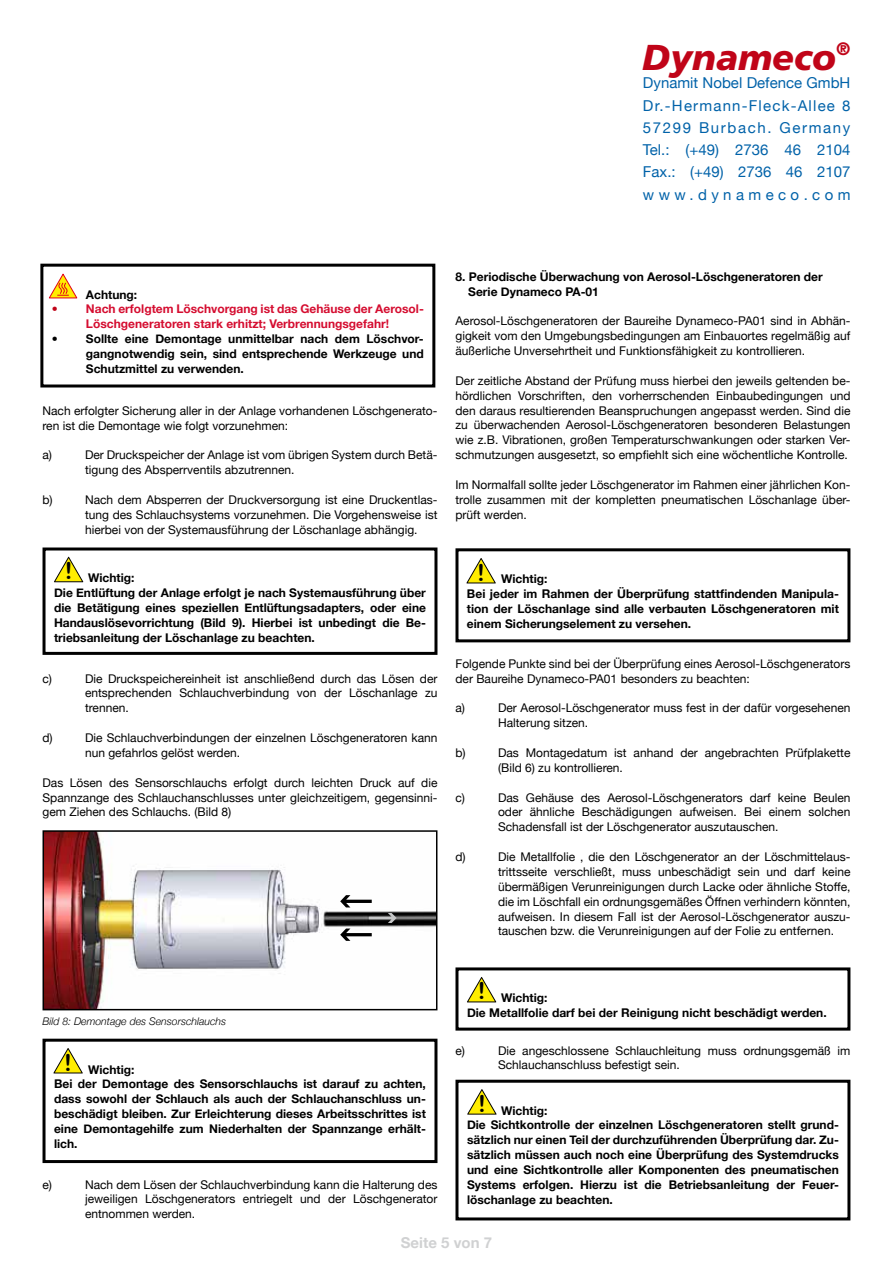
<style>
.page{position:relative;width:893px;height:1263px;background:#fff}
.page>*{position:absolute;margin:0;border:0;box-sizing:border-box;transform-origin:0 0}
.t1{font:italic 900 36px "Frutiger LT Std";color:#c00418}
.t2{font:23.4px "Arial Rounded MT Bold";color:#000}
.t3{font:15px/22.2px "Helvetica Neue";letter-spacing:.055em;color:#0062a9;text-align:justify}
.t4{font:700 15px "Helvetica Neue";color:#d0d1d2}
.t5{font:12px/14.9px "Helvetica Neue";color:#000;text-align:justify}
.t6{font:700 12px/14.9px "Helvetica Neue";color:#000}
.t7{font:700 12px/14.9px "Helvetica Neue";color:#d50d30;text-align:center}
.t8{font:italic 300 10.5px "Helvetica Neue";color:#000}
.s1{color:#c00418}
</style>
<div class="page">
<svg style="left:455px;top:548px;width:396px;height:95px"></svg>
<svg style="left:40px;top:263px;width:396px;height:125px"></svg>
<svg style="left:49px;top:274px;width:28px;height:25px"></svg>
<div style="left:43px;top:547px;width:394px;height:108px;border:3px solid #000"></div>
<svg style="left:54px;top:557px;width:29px;height:25px"></svg>
<div style="left:43px;top:1039px;width:394px;height:124px;border:3px solid #000"></div>
<svg style="left:53px;top:1048px;width:30px;height:25px"></svg>
<img style="left:46px;top:833px;width:388px;height:174px">
<div style="left:43px;top:830px;width:394px;height:180px;border:2px solid #000"></div>
<svg style="left:455px;top:967px;width:396px;height:64px"></svg>
<svg style="left:455px;top:1079px;width:396px;height:142px"></svg>
<svg style="left:467px;top:1089px;width:30px;height:25px"></svg>
<svg style="left:340px;top:895px;width:32px;height:12px"></svg>
<svg style="left:340px;top:913px;width:57px;height:28px"></svg>
<h1 class="t1" style="left:642px;top:35px;width:210px">Dynameco<sup>®</sup></h1>
<p class="t3" style="left:643px;top:71px;width:209px">Dynamit Nobel Defence GmbH Dr.-Hermann-Fleck-Allee 8<br>57299 Burbach. Germany Tel.: (+49) 2736 46 2104<br>Fax.: (+49) 2736 46 2107 www.dynameco.com</p>
<p class="t6" style="left:86px;top:286px;width:53px">Achtung:</p>
<p class="t7" style="left:52px;top:301px;width:373px"><span class="s1">•</span> Nach erfolgtem Löschvorgang ist das Gehäuse der Aerosol-<br>Löschgeneratoren stark erhitzt; Verbrennungsgefahr!</p>
<p class="t6" style="left:86px;top:331px;width:339px;text-align:justify;text-indent:-34px">• Sollte eine Demontage unmittelbar nach dem Löschvor&shy;gangnotwendig sein, sind entsprechende Werkzeuge und Schutzmittel zu verwenden.</p>
<p class="t5" style="left:43px;top:402px;width:396px">Nach erfolgter Sicherung aller in der Anlage vorhandenen Löschgenerato&shy;ren ist die Demontage wie folgt vorzunehmen:</p>
<p class="t5" style="left:43px;top:447px;width:11px">a)</p>
<p class="t5" style="left:85px;top:447px;width:354px">Der Druckspeicher der Anlage ist vom übrigen System durch Betä&shy;tigung des Absperrventils abzutrennen.</p>
<p class="t5" style="left:43px;top:491px;width:12px">b)</p>
<p class="t5" style="left:85px;top:491px;width:354px">Nach dem Absperren der Druckversorgung ist eine Druckentlas&shy;tung des Schlauchsystems vorzunehmen. Die Vorgehensweise ist hierbei von der Systemausführung der Löschanlage abhängig.</p>
<h2 class="t2" style="left:65px;top:557px;width:9px">!</h2>
<p class="t6" style="left:54px;top:570px;width:373px;text-indent:34px">Wichtig:<br>Die Entlüftung der Anlage erfolgt je nach Systemausführung über die Betätigung eines speziellen Entlüftungsadapters, oder eine Handauslösevorrichtung (Bild 9). Hierbei ist unbedingt die Be&shy;triebsanleitung der Löschanlage zu beachten.</p>
<p class="t5" style="left:43px;top:670px;width:11px">c)</p>
<p class="t5" style="left:85px;top:670px;width:354px">Die Druckspeichereinheit ist anschließend durch das Lösen der entsprechenden Schlauchverbindung von der Löschanlage zu trennen.</p>
<p class="t5" style="left:43px;top:729px;width:12px">d)</p>
<p class="t5" style="left:85px;top:729px;width:354px">Die Schlauchverbindungen der einzelnen Löschgeneratoren kann nun gefahrlos gelöst werden.</p>
<p class="t5" style="left:43px;top:774px;width:396px">Das Lösen des Sensorschlauchs erfolgt durch leichten Druck auf die Spannzange des Schlauchanschlusses unter gleichzeitigem, gegensinni&shy;gem Ziehen des Schlauchs. (Bild 8)</p>
<p class="t8" style="left:43px;top:1013px;width:185px">Bild 8: Demontage des Sensorschlauchs</p>
<h2 class="t2" style="left:64px;top:1048px;width:9px">!</h2>
<p class="t6" style="left:54px;top:1061px;width:373px;text-indent:34px">Wichtig:<br>Bei der Demontage des Sensorschlauchs ist darauf zu achten, dass sowohl der Schlauch als auch der Schlauchanschluss un&shy;beschädigt bleiben. Zur Erleichterung dieses Arbeitsschrittes ist eine Demontagehilfe zum Niederhalten der Spannzange erhält&shy;lich.</p>
<p class="t5" style="left:43px;top:1176px;width:11px">e)</p>
<p class="t5" style="left:85px;top:1176px;width:354px">Nach dem Lösen der Schlauchverbindung kann die Halterung des jeweiligen Löschgenerators entriegelt und der Löschgenerator entnommen werden.</p>
<p class="t6" style="left:468px;top:268px;width:356px;text-indent:-13px">8. Periodische Überwachung von Aerosol-Löschgeneratoren der<br>Serie Dynameco PA-01</p>
<p class="t5" style="left:455px;top:313px;width:396px">Aerosol-Löschgeneratoren der Baureihe Dynameco-PA01 sind in Abhän&shy;gigkeit vom den Umgebungsbedingungen am Einbauortes regelmäßig auf äußerliche Unversehrtheit und Funktionsfähigkeit zu kontrollieren.</p>
<p class="t5" style="left:455px;top:372px;width:396px">Der zeitliche Abstand der Prüfung muss hierbei den jeweils geltenden be&shy;hördlichen Vorschriften, den vorherrschenden Einbaubedingungen und den daraus resultierenden Beanspruchungen angepasst werden. Sind die zu überwachenden Aerosol-Löschgeneratoren besonderen Belastungen wie z.B. Vibrationen, großen Temperaturschwankungen oder starken Ver&shy;schmutzungen ausgesetzt, so empfiehlt sich eine wöchentliche Kontrolle.</p>
<p class="t5" style="left:455px;top:476px;width:396px">Im Normalfall sollte jeder Löschgenerator im Rahmen einer jährlichen Kon&shy;trolle zusammen mit der kompletten pneumatischen Löschanlage über&shy;prüft werden.</p>
<h2 class="t2" style="left:477px;top:558px;width:9px">!</h2>
<p class="t6" style="left:467px;top:571px;width:373px;text-indent:34px">Wichtig:<br>Bei jeder im Rahmen der Überprüfung stattfindenden Manipula&shy;tion der Löschanlage sind alle verbauten Löschgeneratoren mit einem Sicherungselement zu versehen.</p>
<p class="t5" style="left:455px;top:655px;width:396px">Folgende Punkte sind bei der Überprüfung eines Aerosol-Löschgenerators der Baureihe Dynameco-PA01 besonders zu beachten:</p>
<p class="t5" style="left:455px;top:700px;width:11px">a)</p>
<p class="t5" style="left:498px;top:700px;width:354px">Der Aerosol-Löschgenerator muss fest in der dafür vorgesehenen<br>Halterung sitzen.</p>
<p class="t5" style="left:455px;top:744px;width:12px">b)</p>
<p class="t5" style="left:498px;top:744px;width:354px">Das Montagedatum ist anhand der angebrachten Prüfplakette (Bild 6) zu kontrollieren.</p>
<p class="t5" style="left:455px;top:789px;width:11px">c)</p>
<p class="t5" style="left:498px;top:789px;width:354px">Das Gehäuse des Aerosol-Löschgenerators darf keine Beulen oder ähnliche Beschädigungen aufweisen. Bei einem solchen Schadensfall ist der Löschgenerator auszutauschen.</p>
<p class="t5" style="left:455px;top:848px;width:12px">d)</p>
<p class="t5" style="left:498px;top:848px;width:354px">Die Metallfolie , die den Löschgenerator an der Löschmittelaus&shy;trittsseite verschließt, muss unbeschädigt sein und darf keine übermäßigen Verunreinigungen durch Lacke oder ähnliche Stoffe, die im Löschfall ein ordnungsgemäßes Öffnen verhindern könnten, aufweisen. In diesem Fall ist der Aerosol-Löschgenerator auszu&shy;tauschen bzw. die Verunreinigungen auf der Folie zu entfernen.</p>
<h2 class="t2" style="left:478px;top:977px;width:9px">!</h2>
<p class="t6" style="left:467px;top:990px;width:361px;text-indent:34px">Wichtig:<br>Die Metallfolie darf bei der Reinigung nicht beschädigt werden.</p>
<p class="t5" style="left:455px;top:1042px;width:11px">e)</p>
<p class="t5" style="left:498px;top:1042px;width:354px">Die angeschlossene Schlauchleitung muss ordnungsgemäß im<br>Schlauchanschluss befestigt sein.</p>
<h2 class="t2" style="left:478px;top:1089px;width:9px">!</h2>
<p class="t6" style="left:467px;top:1102px;width:373px;text-indent:34px">Wichtig:<br>Die Sichtkontrolle der einzelnen Löschgeneratoren stellt grund&shy;sätzlich nur einen Teil der durchzuführenden Überprüfung dar. Zu&shy;sätzlich müssen auch noch eine Überprüfung des Systemdrucks und eine Sichtkontrolle aller Komponenten des pneumatischen Systems erfolgen. Hierzu ist die Betriebsanleitung der Feuer&shy;löschanlage zu beachten.</p>
<p class="t4" style="left:401px;top:1229px;width:93px">Seite 5 von 7</p>
</div>
